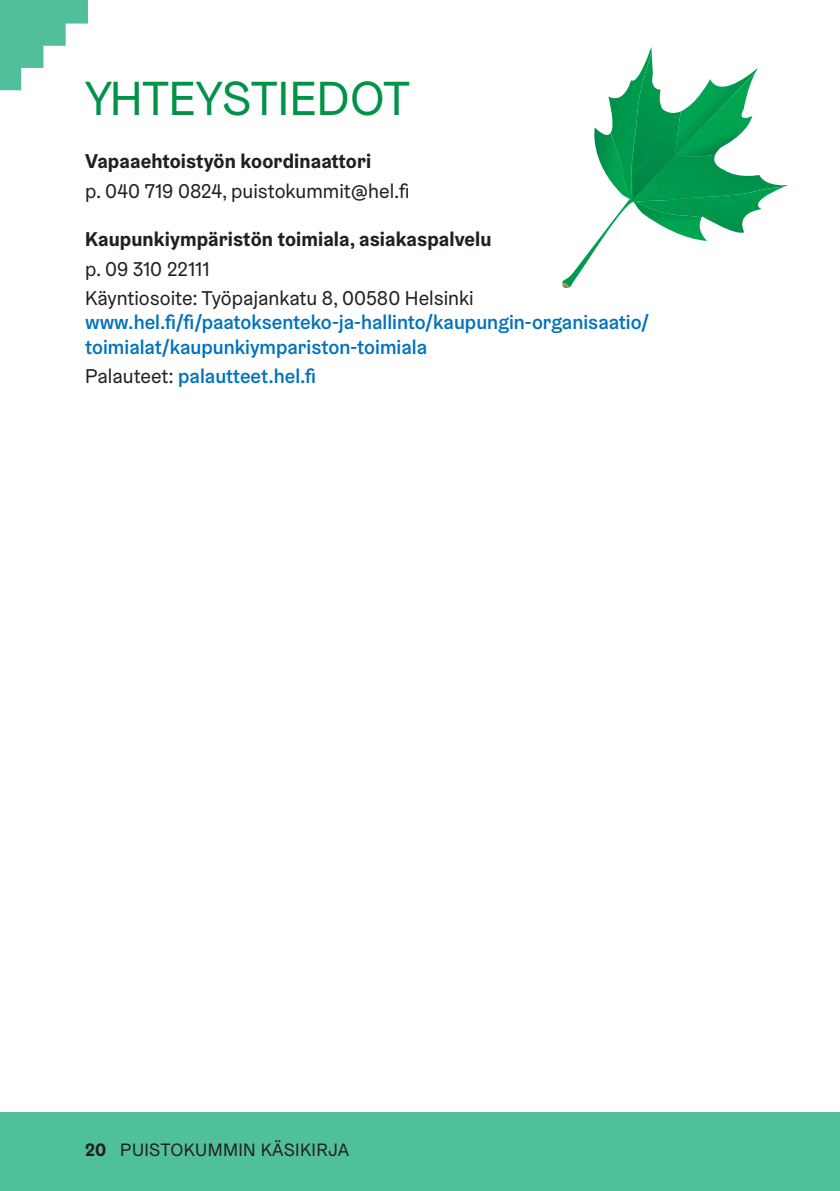
<style>
.page{position:relative;width:840px;height:1191px;background:#fff}
.page>*{position:absolute;margin:0;border:0;box-sizing:border-box;transform-origin:0 0}
.t1{font:48px "Helsinki Grotesk";color:#009247}
.t2{font:500 20px/24px "Helsinki Grotesk";color:#0072bc}
.t3{font:20px/29.6px "Helsinki Grotesk";color:#231f20}
.t4{font:700 20px "Helsinki Grotesk";letter-spacing:.005em;color:#231f20}
.t5{font:18px "Helsinki Grotesk";letter-spacing:.02em;color:#231f20}
.s1{font-weight:400;color:#231f20}
.s2{font-weight:700}
</style>
<div class="page">
<div style="left:0;top:1112px;width:839px;height:79px;background:#50bf9c"></div>
<svg style="left:0;top:0;width:88px;height:91px"></svg>
<svg style="left:562px;top:47px;width:225px;height:241px"></svg>
<h1 class="t1" style="left:85px;top:81px;width:326px">YHTEYSTIEDOT</h1>
<p class="t4" style="left:85px;top:154px;width:287px">Vapaaehtoistyön koordinaattori</p>
<p class="t3" style="left:85px;top:179px;width:326px">p. 040 719 0824, puistokummit@hel.fi</p>
<p class="t4" style="left:85px;top:232px;width:407px">Kaupunkiympäristön toimiala, asiakaspalvelu</p>
<p class="t3" style="left:85px;top:256px;width:390px">p. 09 310 22111<br>Käyntiosoite: Työpajankatu 8, 00580 Helsinki</p>
<p class="t2" style="left:85px;top:313px;width:565px">www.hel.fi/fi/paatoksenteko-ja-hallinto/kaupungin-organisaatio/ toimialat/kaupunkiympariston-toimiala</p>
<p class="t2" style="left:85px;top:366px;width:232px"><span class="s1">Palauteet:</span> palautteet.hel.fi</p>
<p class="t5" style="left:85px;top:1143px;width:265px"><span class="s2">20</span> PUISTOKUMMIN KÄSIKIRJA</p>
</div>
